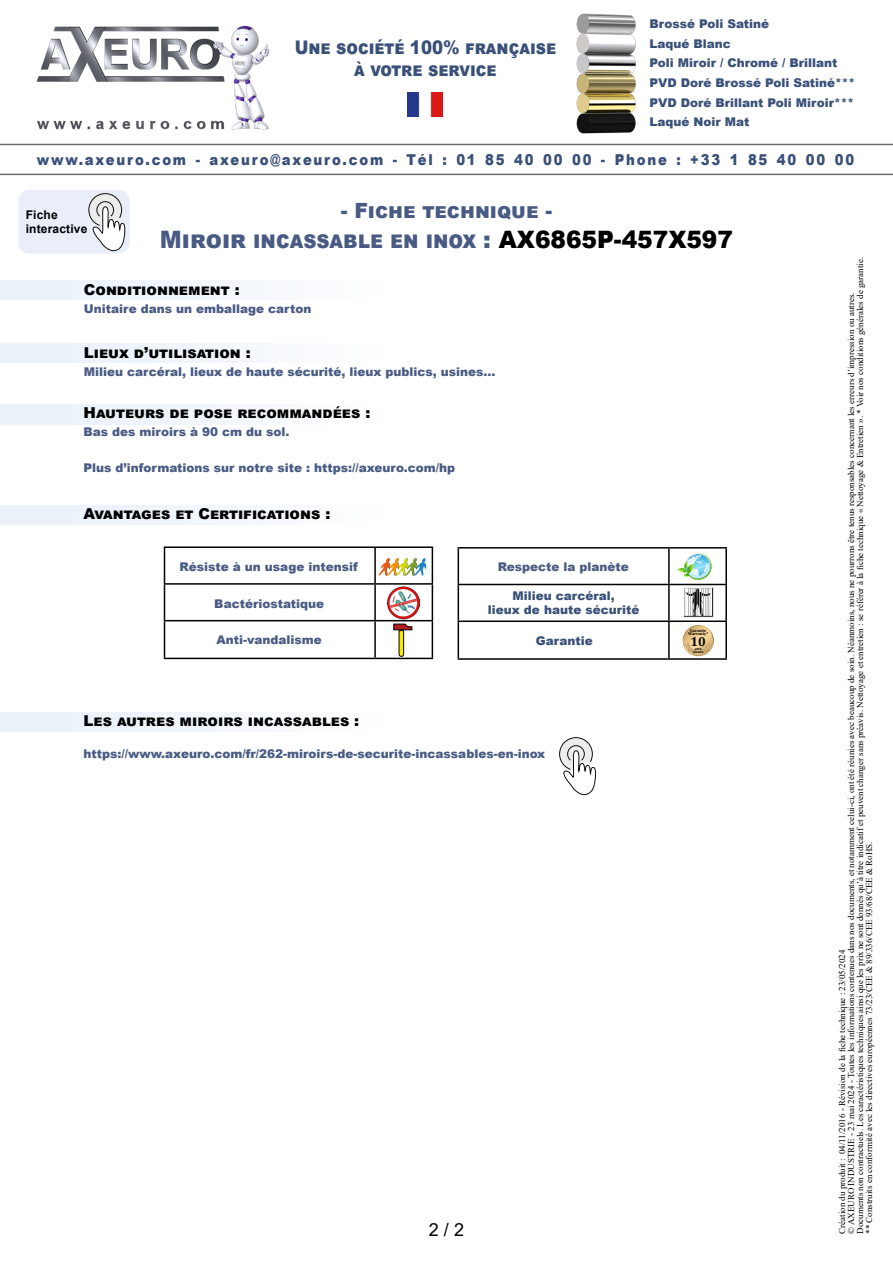
<style>
.page{position:relative;width:893px;height:1263px;background:#fff}
.page>*{position:absolute;margin:0;border:0;box-sizing:border-box;transform-origin:0 0}
.t1{font:900 24px "Arial";color:#495b84}
.t2{font:900 21px "Arial";color:#495b84}
.t3{font:900 18.75px/22.5px "Arial";color:#395079;text-align:center;scale:.88 1}
.t4{font:18px "Arial";color:#020203}
.sommaire-fr{font:900 15px "Arial";color:#000}
.t5{font:900 15px "Arial";letter-spacing:.135em;color:#395079;scale:.88 1}
.t6{font:700 12.9px "Cambria";color:#000}
.sommaire-fr-2{font:900 12px "Arial";color:#495b84}
.sommaire-fr-3{font:900 12px/19.6px "Arial";color:#395079}
.t7{font:700 12px/14.2px "Arial";letter-spacing:.015em;color:#000}
.t8{font:9px/9px "Times New Roman";color:#000}
.t9{font:700 4.2px/3.2px "Cambria";color:#000;text-align:center}
.s1{color:#000}
</style>
<div class="page">
<div style="left:18px;top:190px;width:112px;height:64px;background:#e9eef9;border-radius:11px"></div>
<svg style="left:88px;top:193px;width:38px;height:58px"></svg>
<hr style="left:0;top:144px;width:893px;height:1px;background:#6b6b6b">
<hr style="left:0;top:174px;width:893px;height:1px;background:#6b6b6b">
<img style="left:407px;top:93px;width:36px;height:23px">
<img style="left:576px;top:13px;width:60px;height:121px">
<img style="left:36px;top:25px;width:234px;height:105px">
<div style="left:0;top:506px;width:591px;height:19px;background:linear-gradient(to right,#e9f1fa,#fff)"></div>
<div style="left:0;top:405px;width:591px;height:19px;background:linear-gradient(to right,#e9f1fa,#fff)"></div>
<div style="left:0;top:712px;width:591px;height:19px;background:linear-gradient(to right,#e9f1fa,#fff)"></div>
<svg style="left:559px;top:737px;width:37px;height:58px"></svg>
<img style="left:387px;top:586px;width:32px;height:33px">
<svg style="left:378px;top:558px;width:49px;height:17px"></svg>
<svg style="left:677px;top:552px;width:35px;height:28px"></svg>
<svg style="left:683px;top:625px;width:31px;height:31px"></svg>
<svg style="left:683px;top:625px;width:30px;height:31px"></svg>
<svg style="left:684px;top:642px;width:28px;height:13px"></svg>
<hr style="left:458px;top:547px;width:211px;height:1px;background:#000">
<hr style="left:458px;top:548px;width:1px;height:36px;background:#000">
<hr style="left:669px;top:547px;width:58px;height:1px;background:#000">
<hr style="left:668px;top:548px;width:2px;height:36px;background:#000">
<hr style="left:725px;top:548px;width:2px;height:36px;background:#000">
<hr style="left:458px;top:584px;width:211px;height:1px;background:#000">
<hr style="left:458px;top:585px;width:1px;height:35px;background:#000">
<hr style="left:669px;top:584px;width:58px;height:1px;background:#000">
<hr style="left:668px;top:585px;width:2px;height:35px;background:#000">
<hr style="left:725px;top:585px;width:2px;height:35px;background:#000">
<hr style="left:458px;top:620px;width:211px;height:2px;background:#000">
<hr style="left:458px;top:622px;width:1px;height:36px;background:#000">
<hr style="left:669px;top:620px;width:58px;height:2px;background:#000">
<hr style="left:668px;top:622px;width:2px;height:36px;background:#000">
<hr style="left:725px;top:622px;width:2px;height:36px;background:#000">
<hr style="left:458px;top:658px;width:211px;height:2px;background:#000">
<hr style="left:669px;top:658px;width:58px;height:2px;background:#000">
<svg style="left:683px;top:587px;width:30px;height:30px"></svg>
<svg style="left:394px;top:624px;width:18px;height:32px"></svg>
<hr style="left:164px;top:546px;width:211px;height:2px;background:#000">
<hr style="left:164px;top:548px;width:1px;height:35px;background:#000">
<hr style="left:375px;top:546px;width:58px;height:2px;background:#000">
<hr style="left:374px;top:548px;width:2px;height:35px;background:#000">
<hr style="left:432px;top:548px;width:1px;height:35px;background:#000">
<hr style="left:164px;top:583px;width:211px;height:2px;background:#000">
<hr style="left:164px;top:585px;width:1px;height:35px;background:#000">
<hr style="left:375px;top:583px;width:58px;height:2px;background:#000">
<hr style="left:374px;top:585px;width:2px;height:35px;background:#000">
<hr style="left:432px;top:585px;width:1px;height:35px;background:#000">
<hr style="left:164px;top:620px;width:211px;height:1px;background:#000">
<hr style="left:164px;top:621px;width:1px;height:37px;background:#000">
<hr style="left:375px;top:620px;width:58px;height:1px;background:#000">
<hr style="left:374px;top:621px;width:2px;height:37px;background:#000">
<hr style="left:432px;top:621px;width:1px;height:37px;background:#000">
<hr style="left:164px;top:658px;width:211px;height:1px;background:#000">
<hr style="left:375px;top:658px;width:58px;height:1px;background:#000">
<div style="left:0;top:343px;width:591px;height:20px;background:linear-gradient(to right,#e9f1fa,#fff)"></div>
<div style="left:0;top:281px;width:591px;height:19px;background:linear-gradient(to right,#e9f1fa,#fff)"></div>
<h3 class="t3" style="left:295px;top:35px;width:299px">Une société 100% française à votre service</h3>
<h3 class="sommaire-fr-3" style="left:649px;top:14px;width:207px">Brossé Poli Satiné<br>Laqué Blanc<br>Poli Miroir / Chromé / Brillant<br>PVD Doré Brossé Poli Satiné***<br>PVD Doré Brillant Poli Miroir***<br>Laqué Noir Mat</h3>
<h3 class="t5" style="left:37px;top:149px;width:930px">www.axeuro.com - axeuro@axeuro.com - Tél : 01 85 40 00 00 - Phone : +33 1 85 40 00 00</h3>
<h3 class="t7" style="left:26px;top:208px;width:63px">Fiche interactive</h3>
<h2 class="t2" style="left:341px;top:196px;width:213px">- Fiche technique -</h2>
<h1 class="t1" style="left:160px;top:222px;width:575px">Miroir incassable en inox : <span class="s1">AX6865P-457X597</span></h1>
<p class="sommaire-fr" style="left:84px;top:278px;width:157px">Conditionnement :</p>
<p class="sommaire-fr-2" style="left:84px;top:300px;width:229px">Unitaire dans un emballage carton</p>
<p class="sommaire-fr" style="left:84px;top:341px;width:168px">Lieux d’utilisation :</p>
<p class="sommaire-fr-2" style="left:84px;top:362px;width:413px">Milieu carcéral, lieux de haute sécurité, lieux publics, usines...</p>
<p class="sommaire-fr" style="left:84px;top:402px;width:288px">Hauteurs de pose recommandées :</p>
<p class="sommaire-fr-2" style="left:84px;top:423px;width:207px">Bas des miroirs à 90 cm du sol.</p>
<p class="sommaire-fr-2" style="left:84px;top:459px;width:373px">Plus d’informations sur notre site : https://axeuro.com/hp</p>
<p class="sommaire-fr" style="left:84px;top:502px;width:248px">Avantages et Certifications :</p>
<p class="sommaire-fr-2" style="left:180px;top:558px;width:180px">Résiste à un usage intensif</p>
<p class="sommaire-fr-2" style="left:214px;top:595px;width:111px">Bactériostatique</p>
<p class="sommaire-fr-2" style="left:217px;top:631px;width:107px">Anti-vandalisme</p>
<p class="sommaire-fr-2" style="left:498px;top:557px;width:133px">Respecte la planète</p>
<p class="sommaire-fr-3" style="left:512px;top:585px;width:104px">Milieu carcéral,</p>
<p class="sommaire-fr-3" style="left:488px;top:599px;width:153px">lieux de haute sécurité</p>
<p class="t9" style="left:688px;top:628px;width:22px">Garantie<br>Warranty*</p>
<p class="t9" style="left:693px;top:647px;width:12px">ans years</p>
<p class="sommaire-fr-3" style="left:536px;top:631px;width:58px">Garantie</p>
<p class="t6" style="left:691px;top:632px;width:17px">10</p>
<p class="sommaire-fr" style="left:84px;top:710px;width:277px">Les autres miroirs incassables :</p>
<p class="sommaire-fr-2" style="left:84px;top:745px;width:463px">https://www.axeuro.com/fr/262-miroirs-de-securite-incassables-en-inox</p>
<h3 class="t4" style="left:429px;top:1217px;width:37px">2 / 2</h3>
<p class="t8" style="left:837px;top:1234px;width:978px;rotate:-90deg">Création du produit : 04/11/2016 - Révision de la fiche technique : 23/05/2024<br>© AXEURO INDUSTRIE - 23 mai 2024 - Toutes les informations contenues dans nos documents, et notamment celui-ci, ont été réunies avec beaucoup de soin. Néanmoins, nous ne pourrons être tenus responsables concernant les erreurs d’impression ou autres.<br>Documents non contractuels. Les caractéristiques techniques ainsi que les prix ne sont donnés qu’à titre indicatif et peuvent changer sans préavis. Nettoyage et entretien : se référer à la fiche technique « Nettoyage &amp; Entretien ». * Voir nos conditions générales de garantie. ** Construits en conformité avec les directives européennes 73/23/CEE &amp; 89/336/CEE 93/68/CEE &amp; RoHS.</p>
</div>
